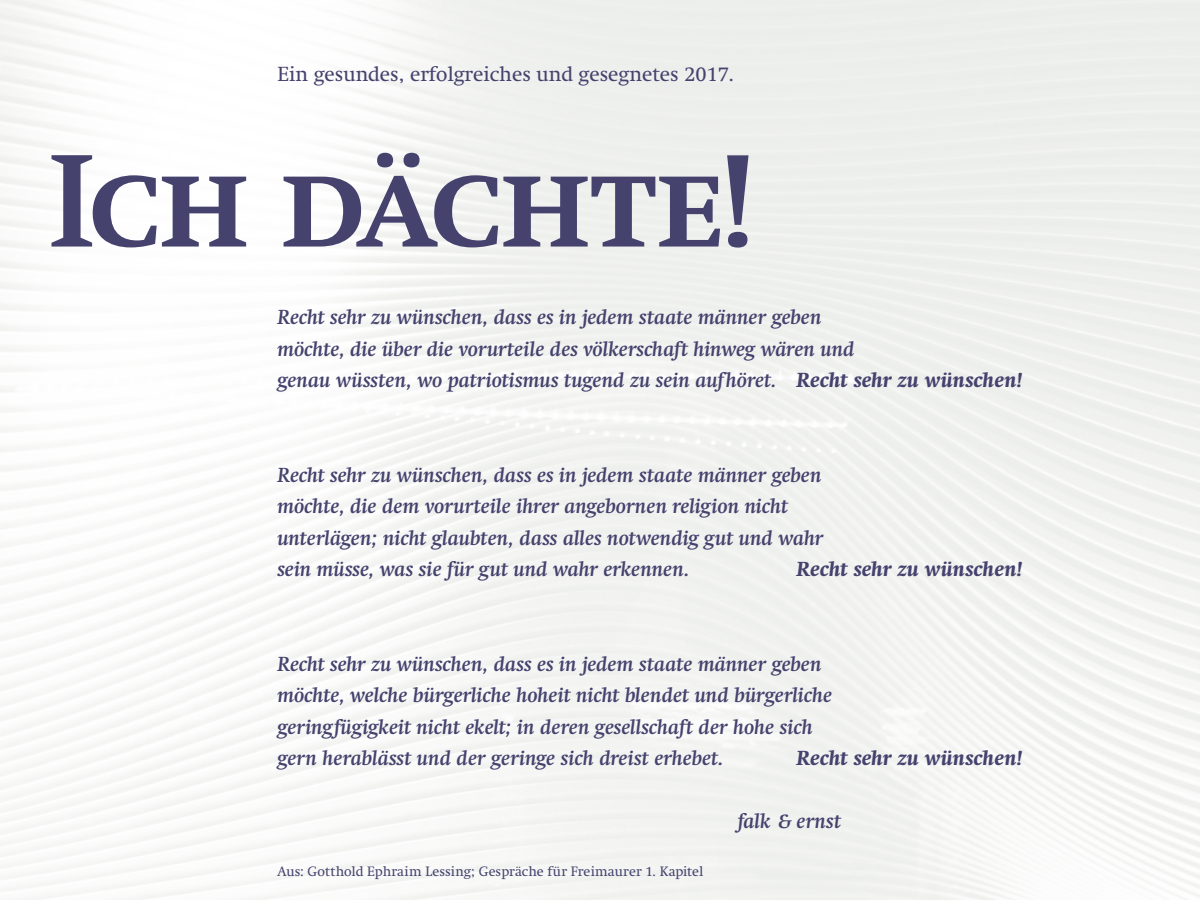
<style>
.page{position:relative;width:1200px;height:900px;background:#fff}
.page>*{position:absolute;margin:0;border:0;box-sizing:border-box;transform-origin:0 0}
.t1{font:129px "Swift Bold SC";letter-spacing:-.045em;color:#45426e}
.t2{font:italic 700 20.25px/31.5px "Swift";color:#45426e}
.t3{font:italic 800 20.25px "Swift";color:#45426e}
.t4{font:20.25px "Swift";color:#45426e}
.t5{font:13.5px "Swift";letter-spacing:.005em;color:#45426e}
</style>
<div class="page">
<p class="t4" style="left:277px;top:63px;width:458px">Ein gesundes, erfolgreiches und gesegnetes 2017.</p>
<p class="t1" style="left:49px;top:126px;width:709px">Ich dächte!</p>
<p class="t2" style="left:277px;top:302px;width:579px">Recht sehr zu wünschen, dass es in jedem staate männer geben möchte, die über die vorurteile des völkerschaft hinweg wären und genau wüssten, wo patriotismus tugend zu sein aufhöret.</p>
<p class="t3" style="left:796px;top:368px;width:228px">Recht sehr zu wünschen!</p>
<p class="t2" style="left:277px;top:459px;width:547px">Recht sehr zu wünschen, dass es in jedem staate männer geben möchte, die dem vorurteile ihrer angebornen religion nicht unterlägen; nicht glaubten, dass alles notwendig gut und wahr sein müsse, was sie für gut und wahr erkennen.</p>
<p class="t3" style="left:796px;top:557px;width:228px">Recht sehr zu wünschen!</p>
<p class="t2" style="left:277px;top:648px;width:556px">Recht sehr zu wünschen, dass es in jedem staate männer geben möchte, welche bürgerliche hoheit nicht blendet und bürgerliche geringfügigkeit nicht ekelt; in deren gesellschaft der hohe sich gern herablässt und der geringe sich dreist erhebet.</p>
<p class="t3" style="left:796px;top:746px;width:228px">Recht sehr zu wünschen!</p>
<p class="t5" style="left:277px;top:863px;width:428px">Aus: Gotthold Ephraim Lessing; Gespräche für Freimaurer 1. Kapitel</p>
<p class="t2" style="left:738px;top:806px;width:105px">falk &amp; ernst</p>
</div>
